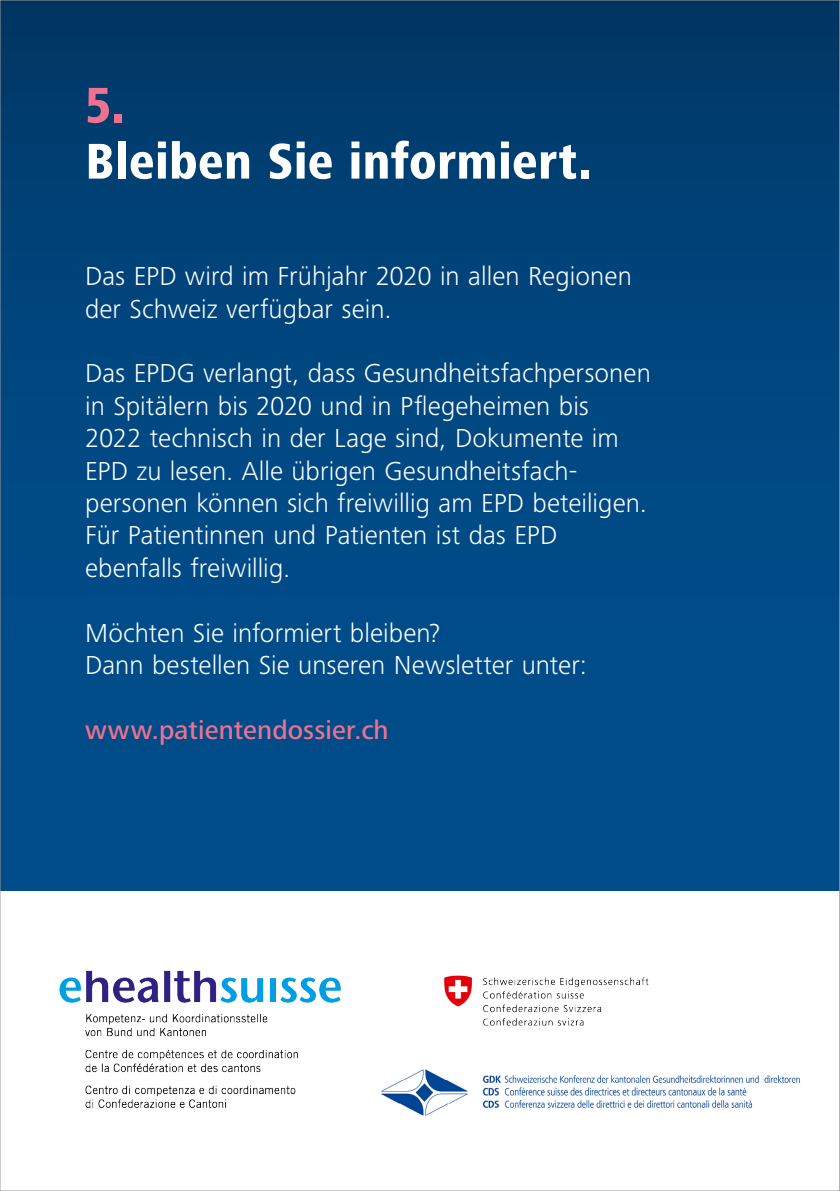
<style>
.page{position:relative;width:840px;height:1191px;background:#fff}
.page>*{position:absolute;margin:0;border:0;box-sizing:border-box;transform-origin:0 0}
.t1{font:800 condensed 52px "Frutiger Next Pro";letter-spacing:.005em;color:#fff}
.t2{font:800 condensed 52px "Frutiger Next Pro";color:#ee718f}
.t3{font:300 27px/32.4px "Frutiger Next Pro";letter-spacing:.005em;color:#fff}
.t4{font:500 27px "Frutiger Next Pro";letter-spacing:.005em;color:#ee718f}
</style>
<div class="page">
<div style="left:0;top:0;width:839px;height:891px;background:linear-gradient(to bottom,#003b6b,#005192)"></div>
<img style="left:59px;top:970px;width:741px;height:146px">
<svg style="left:839px;top:0;width:1px;height:1191px"></svg>
<h1 class="t2" style="left:85px;top:75px;width:41px">5.</h1>
<h1 class="t1" style="left:85px;top:131px;width:507px">Bleiben Sie informiert.</h1>
<p class="t3" style="left:85px;top:260px;width:548px">Das EPD wird im Frühjahr 2020 in allen Regionen der Schweiz verfügbar sein.</p>
<p class="t3" style="left:85px;top:357px;width:567px">Das EPDG verlangt, dass Gesundheitsfachpersonen in Spitälern bis 2020 und in Pflegeheimen bis 2022 technisch in der Lage sind, Dokumente im EPD zu lesen. Alle übrigen Gesundheitsfach-- personen können sich freiwillig am EPD beteiligen.<br>Für Patientinnen und Patienten ist das EPD ebenfalls freiwillig.</p>
<p class="t3" style="left:85px;top:616px;width:503px">Möchten Sie informiert bleiben?<br>Dann bestellen Sie unseren Newsletter unter:</p>
<p class="t4" style="left:85px;top:714px;width:305px">www.patientendossier.ch</p>
</div>
